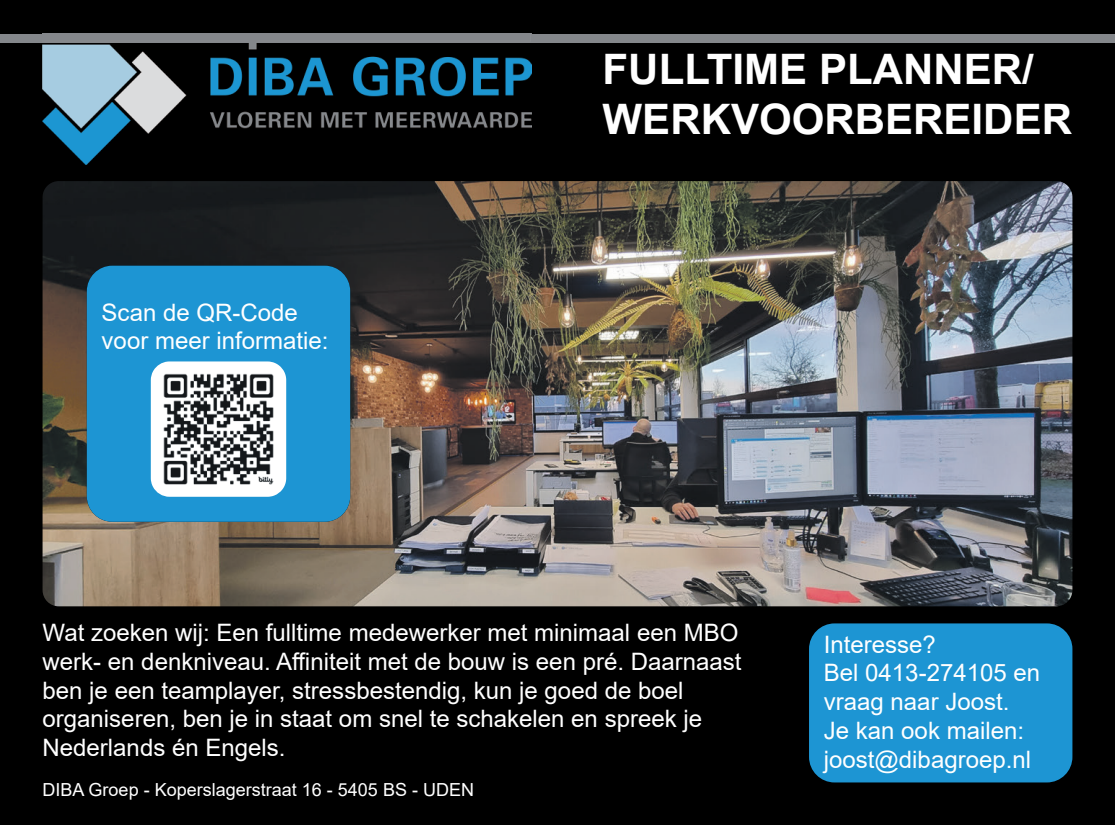
<style>
.page{position:relative;width:1115px;height:825px;background:#fff}
.page>*{position:absolute;margin:0;border:0;box-sizing:border-box;transform-origin:0 0}
.t1{font:700 42px/50.4px "Arial";color:#fff}
.t2{font:24px/28.8px "Arial";color:#fff}
.t3{font:18px "Arial";color:#fff}
</style>
<div class="page">
<img style="left:0;top:0;width:1114px;height:825px">
<div style="left:0;top:34px;width:1114px;height:9px;background:#84878b"></div>
<img style="left:43px;top:181px;width:16px;height:11px">
<div style="left:87px;top:266px;width:263px;height:256px;background:#1d95d3;border-radius:26px"></div>
<div style="left:808px;top:623px;width:263px;height:159px;background:#1d95d3;border-radius:26px"></div>
<img style="left:43px;top:43px;width:488px;height:121px">
<img style="left:151px;top:361px;width:132px;height:136px">
<p class="t2" style="left:102px;top:298px;width:228px">Scan de QR-Code voor meer informatie:</p>
<h1 class="t1" style="left:602px;top:44px;width:471px">FULLTIME PLANNER/<br>WERKVOORBEREIDER</h1>
<p class="t2" style="left:43px;top:618px;width:700px">Wat zoeken wij: Een fulltime medewerker met minimaal een MBO werk- en denkniveau. Affiniteit met de bouw is een pré. Daarnaast ben je een teamplayer, stressbestendig, kun je goed de boel organiseren, ben je in staat om snel te schakelen en spreek je Nederlands én Engels.</p>
<p class="t2" style="left:823px;top:630px;width:218px">Interesse?<br>Bel 0413-274105 en vraag naar Joost.<br>Je kan ook mailen: joost@dibagroep.nl</p>
<p class="t3" style="left:43px;top:777px;width:433px">DIBA Groep - Koperslagerstraat 16 - 5405 BS - UDEN</p>
</div>
